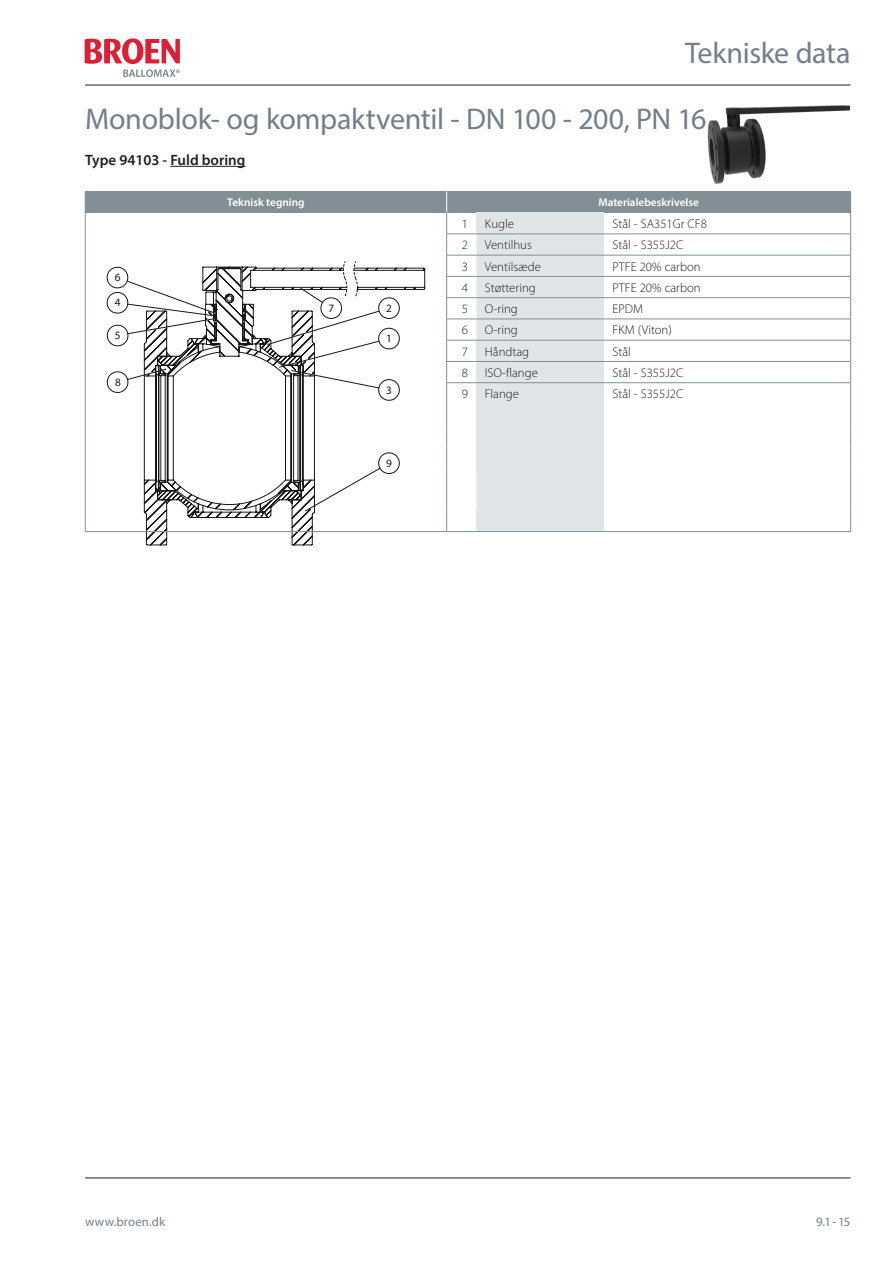
<style>
.page{position:relative;width:893px;height:1263px;background:#fff}
.page>*{position:absolute;margin:0;border:0;box-sizing:border-box;transform-origin:0 0}
.Overskrift{font:30px "Myriad Pro";letter-spacing:-.01em;color:#727f8a}
.Mellemrubrik{font:600 15px "Myriad Pro";color:#231f20}
.Tabeltext{font:300 12.75px "Myriad Pro";color:#231f20}
.t1{font:12.75px "Myriad Pro";letter-spacing:.01em;color:#727f8a}
.Tabelhoved{font:600 11.25px "Myriad Pro";color:#fff}
.t2{font:11.25px "Myriad Pro";color:#181716}
</style>
<div class="page">
<hr style="left:85px;top:1178px;width:765px;height:1px;background:#231f20">
<hr style="left:85px;top:85px;width:765px;height:1px;background:#231f20">
<svg style="left:85px;top:38px;width:95px;height:39px"></svg>
<svg style="left:107px;top:267px;width:22px;height:126px"></svg>
<svg style="left:127px;top:281px;width:17px;height:230px"></svg>
<svg style="left:144px;top:265px;width:281px;height:281px"></svg>
<img style="left:707px;top:105px;width:143px;height:79px">
<hr style="left:170px;top:166px;width:75px;height:1px;background:#231f20">
<div style="left:85px;top:191px;width:362px;height:22px;background:#828f96"></div>
<div style="left:447px;top:191px;width:404px;height:22px;background:#828f96"></div>
<hr style="left:85px;top:531px;width:362px;height:1px;background:#828f96">
<svg style="left:85px;top:213px;width:1px;height:318px"></svg>
<hr style="left:604px;top:234px;width:247px;height:1px;background:#828f96">
<hr style="left:604px;top:255px;width:246px;height:1px;background:#828f96">
<hr style="left:604px;top:276px;width:246px;height:1px;background:#828f96">
<hr style="left:604px;top:297px;width:246px;height:1px;background:#828f96">
<hr style="left:604px;top:319px;width:246px;height:1px;background:#828f96">
<hr style="left:604px;top:340px;width:247px;height:1px;background:#828f96">
<hr style="left:604px;top:361px;width:247px;height:1px;background:#828f96">
<hr style="left:604px;top:382px;width:247px;height:1px;background:#828f96">
<svg style="left:446px;top:191px;width:158px;height:341px"></svg>
<hr style="left:476px;top:531px;width:128px;height:1px;background:#828f96">
<svg style="left:850px;top:213px;width:1px;height:318px"></svg>
<hr style="left:604px;top:531px;width:247px;height:1px;background:#828f96">
<p class="Overskrift" style="left:685px;top:34px;width:167px">Tekniske data</p>
<p class="Overskrift" style="left:85px;top:100px;width:623px">Monoblok- og kompaktventil - DN 100 - 200, PN 16</p>
<p class="Mellemrubrik" style="left:85px;top:150px;width:162px">Type 94103 - Fuld boring</p>
<p class="Tabelhoved" style="left:227px;top:195px;width:79px">Teknisk tegning</p>
<p class="Tabelhoved" style="left:598px;top:195px;width:102px">Materialebeskrivelse</p>
<p class="Tabeltext" style="left:462px;top:216px;width:8px">1</p>
<p class="Tabeltext" style="left:485px;top:216px;width:30px">Kugle</p>
<p class="Tabeltext" style="left:612px;top:216px;width:96px">Stål - SA351Gr CF8</p>
<p class="Tabeltext" style="left:462px;top:237px;width:8px">2</p>
<p class="Tabeltext" style="left:485px;top:237px;width:48px">Ventilhus</p>
<p class="Tabeltext" style="left:612px;top:237px;width:72px">Stål - S355J2C</p>
<p class="Tabeltext" style="left:462px;top:259px;width:8px">3</p>
<p class="Tabeltext" style="left:485px;top:259px;width:57px">Ventilsæde</p>
<p class="Tabeltext" style="left:612px;top:259px;width:90px">PTFE 20% carbon</p>
<p class="Tabeltext" style="left:462px;top:280px;width:8px">4</p>
<p class="Tabeltext" style="left:485px;top:280px;width:52px">Støttering</p>
<p class="Tabeltext" style="left:612px;top:280px;width:90px">PTFE 20% carbon</p>
<p class="Tabeltext" style="left:462px;top:301px;width:8px">5</p>
<p class="Tabeltext" style="left:485px;top:301px;width:34px">O-ring</p>
<p class="Tabeltext" style="left:612px;top:301px;width:32px">EPDM</p>
<p class="Tabeltext" style="left:462px;top:322px;width:8px">6</p>
<p class="Tabeltext" style="left:485px;top:322px;width:34px">O-ring</p>
<p class="Tabeltext" style="left:612px;top:322px;width:61px">FKM (Viton)</p>
<p class="Tabeltext" style="left:462px;top:344px;width:8px">7</p>
<p class="Tabeltext" style="left:485px;top:344px;width:46px">Håndtag</p>
<p class="Tabeltext" style="left:612px;top:344px;width:20px">Stål</p>
<p class="Tabeltext" style="left:462px;top:365px;width:8px">8</p>
<p class="Tabeltext" style="left:485px;top:365px;width:54px">ISO-flange</p>
<p class="Tabeltext" style="left:612px;top:365px;width:72px">Stål - S355J2C</p>
<p class="Tabeltext" style="left:462px;top:386px;width:8px">9</p>
<p class="Tabeltext" style="left:485px;top:386px;width:36px">Flange</p>
<p class="Tabeltext" style="left:612px;top:386px;width:72px">Stål - S355J2C</p>
<p class="t2" style="left:115px;top:270px;width:7px">6</p>
<p class="t2" style="left:115px;top:296px;width:7px">4</p>
<p class="t2" style="left:386px;top:301px;width:7px">2</p>
<p class="t2" style="left:328px;top:301px;width:7px">7</p>
<p class="t2" style="left:115px;top:328px;width:7px">5</p>
<p class="t2" style="left:115px;top:375px;width:7px">8</p>
<p class="t2" style="left:386px;top:331px;width:7px">1</p>
<p class="t2" style="left:386px;top:383px;width:7px">3</p>
<p class="t2" style="left:386px;top:456px;width:7px">9</p>
<p class="t1" style="left:85px;top:1213px;width:81px">www.broen.dk</p>
<p class="t1" style="left:816px;top:1213px;width:36px">9.1-15</p>
</div>
